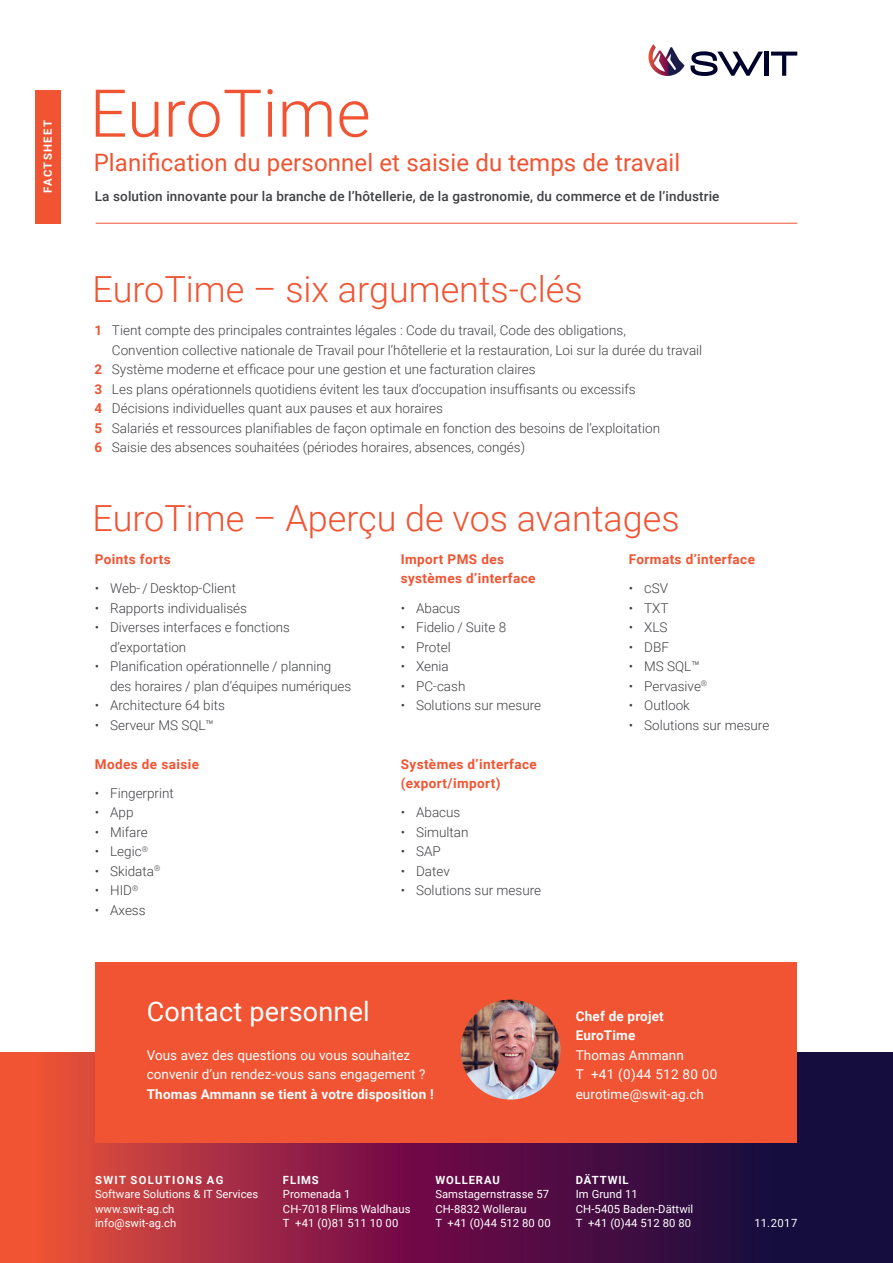
<style>
.page{position:relative;width:893px;height:1263px;background:#fff}
.page>*{position:absolute;margin:0;border:0;box-sizing:border-box;transform-origin:0 0}
.t1{font:300 66px "Roboto";letter-spacing:.005em;color:#f05432}
.t2{font:300 36px "Roboto";color:#f05432}
.t3{font:27px "Roboto";letter-spacing:.01em;color:#fff}
.t4{font:24px "Roboto";letter-spacing:.005em;color:#f05432}
.t5{font:300 13.5px/19.5px "Roboto";color:#404145}
.t6{font:13.5px/19.5px "Roboto";letter-spacing:.005em;color:#fff}
.t7{font:700 13.5px/19.5px "Roboto";letter-spacing:.03em;color:#f05432}
.t8{font:500 13.5px "Roboto";letter-spacing:.01em;color:#404145}
.t9{font:700 13.5px/19.5px "Roboto";letter-spacing:.015em;color:#fff}
.t10{font:11.25px/14.2px "Roboto";letter-spacing:.005em;color:#fff}
.t11{font:700 11.25px "Roboto";letter-spacing:.1em;color:#fff}
.t12{font:700 11.25px "Roboto";letter-spacing:.08em;color:#fff}
.t13{font:700 11.25px "Roboto";letter-spacing:.125em;color:#fff}
.s1{font-weight:700;color:#f05432}
</style>
<div class="page">
<svg style="left:0;top:1052px;width:893px;height:211px;background:#721f3f"></svg>
<div style="left:96px;top:962px;width:701px;height:181px;background:#f05432"></div>
<hr style="left:96px;top:223px;width:701px;height:1px;background:#f05432">
<img style="left:460px;top:1000px;width:100px;height:99px;border-radius:50px">
<svg style="left:690px;top:51px;width:73px;height:25px"></svg>
<div style="left:764px;top:52px;width:5px;height:24px;background:#00002c"></div>
<svg style="left:771px;top:52px;width:26px;height:24px"></svg>
<svg style="left:648px;top:44px;width:36px;height:32px"></svg>
<div style="left:35px;top:90px;width:26px;height:133px;background:#f05432"></div>
<p class="t13" style="left:40px;top:193px;width:74px;rotate:-90deg">FACTSHEET</p>
<h1 class="t1" style="left:90px;top:67px;width:282px">EuroTime</h1>
<h3 class="t4" style="left:94px;top:146px;width:588px">Planification du personnel et saisie du temps de travail</h3>
<p class="t8" style="left:95px;top:186px;width:626px">La solution innovante pour la branche de l’hôtellerie, de la gastronomie, du commerce et de l’industrie</p>
<h2 class="t2" style="left:92px;top:264px;width:492px">EuroTime – six arguments-clés</h2>
<p class="t5" style="left:95px;top:320px;width:533px"><span class="s1">1</span> Tient compte des principales contraintes légales : Code du travail, Code des obligations,</p>
<p class="t5" style="left:112px;top:340px;width:592px">Convention collective nationale de Travail pour l‘hôtellerie et la restauration, Loi sur la durée du travail</p>
<p class="t5" style="left:95px;top:359px;width:443px"><span class="s1">2</span> Système moderne et efficace pour une gestion et une facturation claires</p>
<p class="t5" style="left:95px;top:379px;width:543px"><span class="s1">3</span> Les plans opérationnels quotidiens évitent les taux d’occupation insuffisants ou excessifs</p>
<p class="t5" style="left:95px;top:398px;width:350px"><span class="s1">4</span> Décisions individuelles quant aux pauses et aux horaires</p>
<p class="t5" style="left:95px;top:418px;width:567px"><span class="s1">5</span> Salariés et ressources planifiables de façon optimale en fonction des besoins de l’exploitation</p>
<p class="t5" style="left:95px;top:437px;width:432px"><span class="s1">6</span> Saisie des absences souhaitées (périodes horaires, absences, congés)</p>
<h2 class="t2" style="left:92px;top:493px;width:589px">EuroTime – Aperçu de vos avantages</h2>
<p class="t7" style="left:629px;top:549px;width:128px">Formats d’interface</p>
<p class="t5" style="left:629px;top:578px;width:41px">• CSV</p>
<p class="t5" style="left:629px;top:598px;width:41px">• TXT</p>
<p class="t5" style="left:629px;top:617px;width:40px">• XLS</p>
<p class="t5" style="left:629px;top:636px;width:42px">• DBF</p>
<p class="t5" style="left:629px;top:656px;width:72px">• MS SQL™</p>
<p class="t5" style="left:629px;top:675px;width:80px">• Pervasive<sup>®</sup></p>
<p class="t5" style="left:629px;top:695px;width:62px">• Outlook</p>
<p class="t5" style="left:629px;top:715px;width:142px">• Solutions sur mesure</p>
<p class="t7" style="left:95px;top:549px;width:77px">Points forts</p>
<p class="t5" style="left:95px;top:578px;width:143px">• Web- / Desktop-Client</p>
<p class="t5" style="left:95px;top:597px;width:154px">• Rapports individualisés</p>
<p class="t5" style="left:110px;top:617px;width:181px;text-indent:-15px">• Diverses interfaces e fonctions d’exportation</p>
<p class="t5" style="left:110px;top:656px;width:243px;text-indent:-15px">• Planification opérationnelle / planning des horaires / plan d‘équipes numériques</p>
<p class="t5" style="left:95px;top:695px;width:132px">• Architecture 64 bits</p>
<p class="t5" style="left:95px;top:714px;width:121px">• Serveur MS SQL™</p>
<p class="t7" style="left:95px;top:753px;width:106px">Modes de saisie</p>
<p class="t5" style="left:95px;top:783px;width:81px">• Fingerprint</p>
<p class="t5" style="left:95px;top:802px;width:40px">• App</p>
<p class="t5" style="left:95px;top:822px;width:55px">• Mifare</p>
<p class="t5" style="left:95px;top:841px;width:55px">• Legic<sup>®</sup></p>
<p class="t5" style="left:95px;top:861px;width:67px">• Skidata<sup>®</sup></p>
<p class="t5" style="left:95px;top:880px;width:45px">• HID<sup>®</sup></p>
<p class="t5" style="left:95px;top:900px;width:52px">• Axess</p>
<p class="t7" style="left:401px;top:549px;width:136px">Import PMS des systèmes d’interface</p>
<p class="t5" style="left:401px;top:597px;width:61px">• Abacus</p>
<p class="t5" style="left:401px;top:617px;width:107px">• Fidelio / Suite 8</p>
<p class="t5" style="left:401px;top:636px;width:51px">• Protel</p>
<p class="t5" style="left:401px;top:656px;width:50px">• Xenia</p>
<p class="t5" style="left:401px;top:675px;width:66px">• PC-cash</p>
<p class="t5" style="left:401px;top:695px;width:142px">• Solutions sur mesure</p>
<p class="t7" style="left:401px;top:753px;width:138px">Systèmes d’interface (export/import)</p>
<p class="t5" style="left:401px;top:802px;width:61px">• Abacus</p>
<p class="t5" style="left:401px;top:822px;width:69px">• Simultan</p>
<p class="t5" style="left:401px;top:841px;width:42px">• SAP</p>
<p class="t5" style="left:401px;top:861px;width:51px">• Datev</p>
<p class="t5" style="left:401px;top:880px;width:142px">• Solutions sur mesure</p>
<h3 class="t3" style="left:147px;top:992px;width:225px">Contact personnel</h3>
<p class="t6" style="left:147px;top:1045px;width:280px">Vous avez des questions ou vous souhaitez convenir d’un rendez-vous sans engagement ?</p>
<p class="t9" style="left:147px;top:1084px;width:289px">Thomas Ammann se tient à votre disposition !</p>
<p class="t9" style="left:576px;top:1006px;width:90px">Chef de projet<br>EuroTime</p>
<p class="t6" style="left:576px;top:1045px;width:143px">Thomas Ammann<br>T +41 (0)44 512 80 00 eurotime@swit-ag.ch</p>
<p class="t11" style="left:95px;top:1172px;width:130px">SWIT SOLUTIONS AG</p>
<p class="t10" style="left:95px;top:1187px;width:165px">Software Solutions &amp; IT Services www.swit-ag.ch info@swit-ag.ch</p>
<p class="t11" style="left:283px;top:1172px;width:37px">FLIMS</p>
<p class="t10" style="left:283px;top:1187px;width:129px">Promenada 1<br>CH-7018 Flims Waldhaus<br>T +41 (0)81 511 10 00</p>
<p class="t12" style="left:435px;top:1172px;width:66px">WOLLERAU</p>
<p class="t10" style="left:435px;top:1187px;width:117px">Samstagernstrasse 57<br>CH-8832 Wollerau<br>T +41 (0)44 512 80 00</p>
<p class="t12" style="left:576px;top:1172px;width:54px">DÄTTWIL</p>
<p class="t10" style="left:576px;top:1187px;width:119px">Im Grund 11<br>CH-5405 Baden-Dättwil<br>T +41 (0)44 512 80 80</p>
<p class="t10" style="left:754px;top:1215px;width:44px">11.2017</p>
</div>
